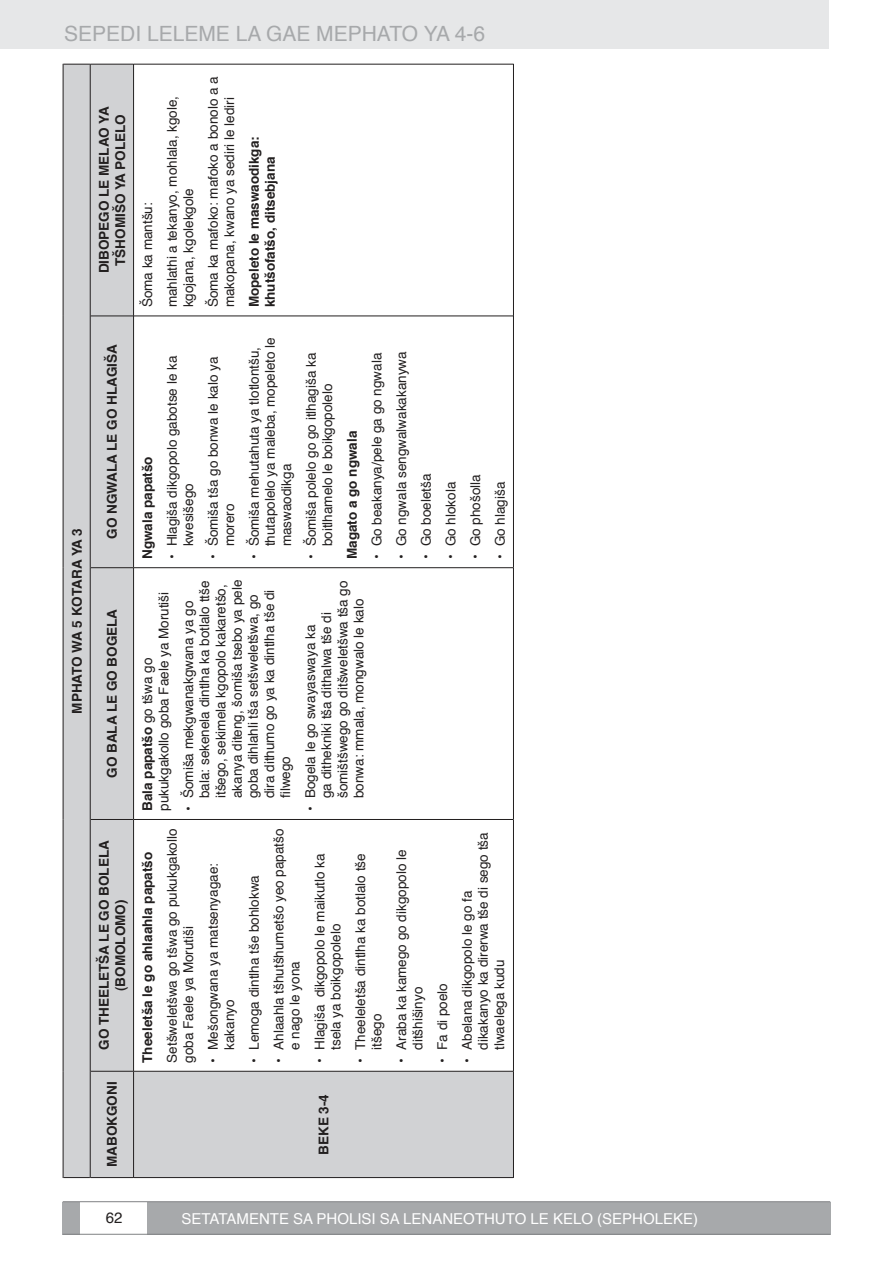
<style>
.page{position:relative;width:893px;height:1263px;background:#fff}
.page>*{position:absolute;margin:0;border:0;box-sizing:border-box;transform-origin:0 0}
.t1{font:21px "Helvetica";color:#a7a9ab}
.t2{font:15px "Helvetica";color:#fff}
.t3{font:15px "Helvetica";color:#221f1f}
.t4{font:13.5px/16.2px "Helvetica";color:#221f1f}
.t5{font:700 13.5px/16.2px "Helvetica";color:#221f1f;text-align:center}
.s1{font-weight:700}
</style>
<div class="page">
<div style="left:0;top:0;width:829px;height:49px;background:#e6e7e8"></div>
<div style="left:63px;top:1202px;width:17px;height:32px;background:#a7a9ab"></div>
<div style="left:147px;top:1202px;width:683px;height:32px;background:#a7a9ab"></div>
<hr style="left:63px;top:1234px;width:767px;height:1px;background:#808284">
<hr style="left:63px;top:1201px;width:767px;height:1px;background:#808284">
<svg style="left:64px;top:65px;width:449px;height:1112px"></svg>
<hr style="left:134px;top:1177px;width:379px;height:1px;background:#221f1f">
<hr style="left:134px;top:1071px;width:379px;height:1px;background:#221f1f">
<hr style="left:134px;top:819px;width:379px;height:1px;background:#221f1f">
<hr style="left:134px;top:567px;width:379px;height:1px;background:#221f1f">
<hr style="left:134px;top:316px;width:379px;height:1px;background:#221f1f">
<hr style="left:134px;top:64px;width:379px;height:1px;background:#221f1f">
<hr style="left:513px;top:1071px;width:1px;height:107px;background:#221f1f">
<hr style="left:513px;top:819px;width:1px;height:252px;background:#221f1f">
<hr style="left:513px;top:568px;width:1px;height:251px;background:#221f1f">
<hr style="left:513px;top:316px;width:1px;height:252px;background:#221f1f">
<hr style="left:513px;top:64px;width:1px;height:252px;background:#221f1f">
<hr style="left:63px;top:1071px;width:1px;height:107px;background:#221f1f">
<svg style="left:63px;top:1177px;width:27px;height:1px"></svg>
<hr style="left:63px;top:819px;width:1px;height:252px;background:#221f1f">
<hr style="left:63px;top:568px;width:1px;height:251px;background:#221f1f">
<hr style="left:63px;top:316px;width:1px;height:252px;background:#221f1f">
<hr style="left:63px;top:64px;width:1px;height:252px;background:#221f1f">
<svg style="left:63px;top:64px;width:27px;height:1px"></svg>
<hr style="left:90px;top:1071px;width:1px;height:107px;background:#221f1f">
<hr style="left:91px;top:1177px;width:42px;height:1px;background:#221f1f">
<hr style="left:90px;top:819px;width:1px;height:252px;background:#221f1f">
<hr style="left:91px;top:1071px;width:42px;height:1px;background:#221f1f">
<hr style="left:90px;top:568px;width:1px;height:251px;background:#221f1f">
<hr style="left:91px;top:819px;width:42px;height:1px;background:#221f1f">
<hr style="left:90px;top:316px;width:1px;height:252px;background:#221f1f">
<hr style="left:91px;top:567px;width:42px;height:1px;background:#221f1f">
<hr style="left:90px;top:64px;width:1px;height:252px;background:#221f1f">
<hr style="left:91px;top:316px;width:42px;height:1px;background:#221f1f">
<hr style="left:91px;top:64px;width:42px;height:1px;background:#221f1f">
<hr style="left:133px;top:1071px;width:1px;height:107px;background:#221f1f">
<hr style="left:133px;top:819px;width:1px;height:252px;background:#221f1f">
<hr style="left:133px;top:568px;width:1px;height:251px;background:#221f1f">
<hr style="left:133px;top:316px;width:1px;height:252px;background:#221f1f">
<hr style="left:133px;top:64px;width:1px;height:252px;background:#221f1f">
<h1 class="t1" style="left:64px;top:21px;width:422px">SEPEDI LELEME LA GAE MEPHATO YA 4-6</h1>
<p class="t5" style="left:70px;top:713px;width:187px;rotate:-90deg">MPHATO WA 5 KOTARA YA 3</p>
<p class="t5" style="left:97px;top:273px;width:169px;rotate:-90deg">DIBOPEGO LE MELAO YA<br>TŠHOMIŠO YA POLELO</p>
<p class="t4" style="left:177px;top:307px;width:233px;line-height:24.8px;rotate:-90deg">kgojana, kgolekgole<br>Šoma ka mafoko: mafoko a bonolo a a</p>
<p class="t4" style="left:135px;top:307px;width:213px;line-height:24.8px;rotate:-90deg">Šoma ka mantšu:<br>mahlathi a tekanyo, mohlala, kgole,</p>
<p class="t4" style="left:222px;top:307px;width:212px;rotate:-90deg">makopana, kwano ya sediri le lediri</p>
<p class="t5" style="left:247px;top:307px;width:173px;text-align:left;rotate:-90deg">Mopeleto le maswaodikga: khutšofatšo, ditsebjana</p>
<p class="t5" style="left:105px;top:539px;width:196px;rotate:-90deg">GO NGWALA LE GO HLAGIŠA</p>
<p class="t5" style="left:105px;top:778px;width:171px;rotate:-90deg">GO BALA LE GO BOGELA</p>
<p class="t5" style="left:97px;top:1050px;width:211px;rotate:-90deg">GO THEELETŠA LE GO BOLELA (BOMOLOMO)</p>
<p class="t5" style="left:105px;top:1167px;width:87px;rotate:-90deg">MABOKGONI</p>
<p class="t5" style="left:140px;top:559px;width:104px;rotate:-90deg">Ngwala papatšo</p>
<p class="t4" style="left:164px;top:546px;width:192px;text-indent:-13px;rotate:-90deg">• Hlagiša dikgopolo gabotse le ka kwesišego</p>
<p class="t4" style="left:205px;top:546px;width:191px;text-indent:-13px;rotate:-90deg">• Šomiša tša go bonwa le kalo ya morero</p>
<p class="t4" style="left:246px;top:546px;width:211px;text-indent:-13px;rotate:-90deg">• Šomiša mehutahuta ya tlotlontšu, thutapolelo ya maleba, mopeleto le maswaodikga</p>
<p class="t4" style="left:303px;top:546px;width:195px;text-indent:-13px;rotate:-90deg">• Šomiša polelo go go itlhagiša ka boitlhamelo le boikgopolelo</p>
<p class="t5" style="left:345px;top:559px;width:130px;rotate:-90deg">Magato a go ngwala</p>
<p class="t4" style="left:369px;top:559px;width:208px;rotate:-90deg">• Go beakanya/pele ga go ngwala</p>
<p class="t4" style="left:394px;top:559px;width:209px;rotate:-90deg">• Go ngwala sengwalwakakanywa</p>
<p class="t4" style="left:140px;top:811px;width:221px;rotate:-90deg"><span class="s1">Bala papatšo</span> go tšwa go pukukgakollo goba Faele ya Morutiši</p>
<p class="t4" style="left:181px;top:798px;width:220px;text-indent:-13px;rotate:-90deg">• Šomiša mekgwanakgwana ya go bala: sekenela dintlha ka botlalo ttše itšego, sekimela kgopolo kakaretšo, akanya diteng, šomiša tsebo ya pele goba dihlahli tša setšweletšwa, go dira dithumo go ya ka dintlha tše di filwego</p>
<p class="t4" style="left:303px;top:798px;width:219px;text-indent:-13px;rotate:-90deg">• Bogela le go swayaswaya ka<br>ga dithekniki tša dithalwa tše di šomištšwego go ditšweletšwa tša go bonwa: mmala, mongwalo le kalo</p>
<p class="t4" style="left:418px;top:559px;width:87px;rotate:-90deg">• Go boeletša</p>
<p class="t4" style="left:443px;top:559px;width:79px;rotate:-90deg">• Go hlokola</p>
<p class="t4" style="left:468px;top:559px;width:86px;rotate:-90deg">• Go phošolla</p>
<p class="t4" style="left:493px;top:559px;width:79px;rotate:-90deg">• Go hlagiša</p>
<p class="t5" style="left:140px;top:1063px;width:212px;rotate:-90deg">Theeletša le go ahlaahla papatšo</p>
<p class="t4" style="left:164px;top:1063px;width:236px;rotate:-90deg">Setšweletšwa go tšwa go pukukgakollo goba Faele ya Morutiši</p>
<p class="t4" style="left:205px;top:1050px;width:188px;text-indent:-13px;rotate:-90deg">• Mešongwana ya matsenyagae: kakanyo</p>
<p class="t4" style="left:246px;top:1063px;width:189px;rotate:-90deg">• Lemoga dintlha tše bohlokwa</p>
<p class="t4" style="left:271px;top:1050px;width:223px;text-indent:-13px;rotate:-90deg">• Ahlaahla tšhutšhumetšo yeo papatšo e nago le yona</p>
<p class="t4" style="left:312px;top:1050px;width:198px;text-indent:-13px;rotate:-90deg">• Hlagiša dikgopolo le maikutlo ka tsela ya boikgopolelo</p>
<p class="t4" style="left:353px;top:1050px;width:198px;text-indent:-13px;rotate:-90deg">• Theeleletša dintlha ka botlalo tše itšego</p>
<p class="t4" style="left:394px;top:1050px;width:202px;text-indent:-13px;rotate:-90deg">• Araba ka kamego go dikgopolo le ditšhišinyo</p>
<p class="t4" style="left:435px;top:1063px;width:81px;rotate:-90deg">• Fa di poelo</p>
<p class="t4" style="left:459px;top:1050px;width:219px;text-indent:-13px;rotate:-90deg">• Abelana dikgopolo le go fa dikakanyo ka direrwa tše di sego tša tlwaelega kudu</p>
<p class="t5" style="left:317px;top:1155px;width:62px;rotate:-90deg">BEKE 3-4</p>
<p class="t3" style="left:106px;top:1206px;width:18px">62</p>
<p class="t2" style="left:182px;top:1213px;width:518px">SETATAMENTE SA PHOLISI SA LENANEOTHUTO LE KELO (SEPHOLEKE)</p>
</div>
